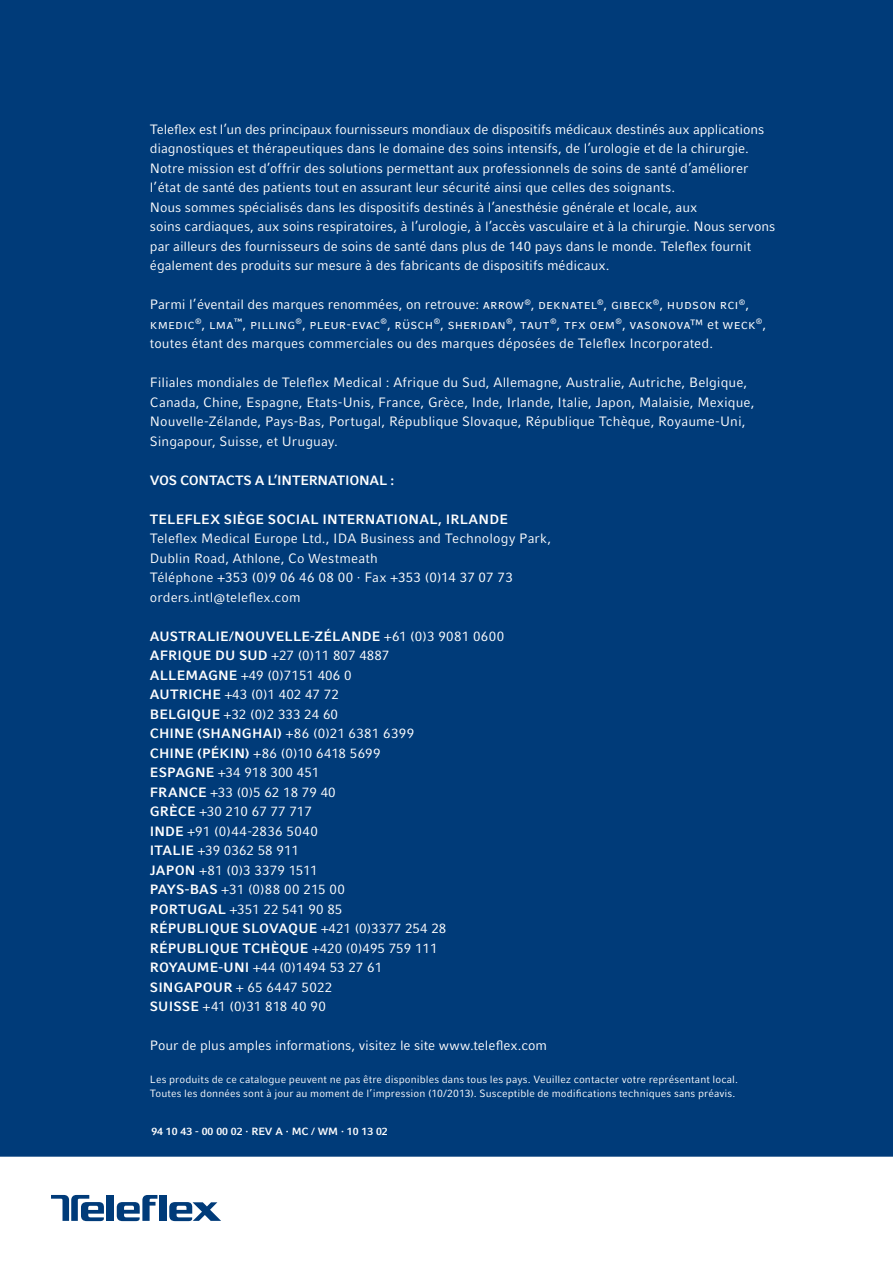
<style>
.page{position:relative;width:893px;height:1263px;background:#fff}
.page>*{position:absolute;margin:0;border:0;box-sizing:border-box;transform-origin:0 0}
.t1{font:13.5px/19.5px "Compatil Fact LT Pro";letter-spacing:.005em;color:#fff}
.t2{font:700 13.5px "Compatil Fact LT Pro";letter-spacing:.005em;color:#fff}
.t3{font:700 13.5px "Compatil Fact LT Pro";letter-spacing:-.015em;color:#fff}
.t4{font:10.5px/13.5px "Compatil Fact LT Pro";letter-spacing:.015em;color:#fff}
.t5{font:700 10.5px "Compatil Fact LT Pro";color:#fff}
.s1{font-weight:700}
</style>
<div class="page">
<div style="left:0;top:0;width:893px;height:1157px;background:#003b79"></div>
<div style="left:159px;top:1195px;width:8px;height:26px;background:#003b79"></div>
<svg style="left:117px;top:1195px;width:40px;height:26px"></svg>
<div style="left:107px;top:1195px;width:7px;height:26px;background:#003b79"></div>
<svg style="left:169px;top:1202px;width:52px;height:19px"></svg>
<svg style="left:51px;top:1195px;width:53px;height:26px"></svg>
<p class="t1" style="left:150px;top:119px;width:627px">Teleflex est l’un des principaux fournisseurs mondiaux de dispositifs médicaux destinés aux applications diagnostiques et thérapeutiques dans le domaine des soins intensifs, de l’urologie et de la chirurgie.<br>Notre mission est d’offrir des solutions permettant aux professionnels de soins de santé d’améliorer l’état de santé des patients tout en assurant leur sécurité ainsi que celles des soignants.<br>Nous sommes spécialisés dans les dispositifs destinés à l’anesthésie générale et locale, aux<br>soins cardiaques, aux soins respiratoires, à l’urologie, à l’accès vasculaire et à la chirurgie. Nous servons par ailleurs des fournisseurs de soins de santé dans plus de 140 pays dans le monde. Teleflex fournit également des produits sur mesure à des fabricants de dispositifs médicaux.</p>
<p class="t1" style="left:150px;top:295px;width:618px">Parmi l’éventail des marques renommées, on retrouve: arroW<sup>®</sup>, deKnaTel<sup>®</sup>, gibecK<sup>®</sup>, Hudson rci<sup>®</sup>,<br>Kmedic<sup>®</sup>, lma<sup>™</sup>, pilling<sup>®</sup>, pleur-eVac<sup>®</sup>, rÜscH<sup>®</sup>, sHeridan<sup>®</sup>, TauT<sup>®</sup>, TfX oem<sup>®</sup>, VasonoVa™ et WecK<sup>®</sup>, toutes étant des marques commerciales ou des marques déposées de Teleflex Incorporated.</p>
<p class="t1" style="left:150px;top:373px;width:606px">Filiales mondiales de Teleflex Medical : Afrique du Sud, Allemagne, Australie, Autriche, Belgique, Canada, Chine, Espagne, Etats-Unis, France, Grèce, Inde, Irlande, Italie, Japon, Malaisie, Mexique, Nouvelle-Zélande, Pays-Bas, Portugal, République Slovaque, République Tchèque, Royaume-Uni, Singapour, Suisse, et Uruguay.</p>
<p class="t3" style="left:150px;top:472px;width:246px">VOS CONTACTS A L’INTERNATIONAL :</p>
<p class="t2" style="left:150px;top:511px;width:359px">TELEFLEX SIÈGE SOCIAL INTERNATIONAL, IRLANDE</p>
<p class="t1" style="left:150px;top:529px;width:403px">Teleflex Medical Europe Ltd., IDA Business and Technology Park, Dublin Road, Athlone, Co Westmeath<br>Téléphone +353 (0)9 06 46 08 00 · Fax +353 (0)14 37 07 73 orders.intl@teleflex.com</p>
<p class="t1" style="left:150px;top:626px;width:356px"><span class="s1">AUSTRALIE/NOUVELLE-ZÉLANDE</span> +61 (0)3 9081 0600<br><span class="s1">AFRIQUE DU SUD</span> +27 (0)11 807 4887<br><span class="s1">ALLEMAGNE</span> +49 (0)7151 406 0<br><span class="s1">AUTRICHE</span> +43 (0)1 402 47 72<br><span class="s1">BELGIQUE</span> +32 (0)2 333 24 60<br><span class="s1">CHINE (SHANGHAI)</span> +86 (0)21 6381 6399<br><span class="s1">CHINE (PÉKIN)</span> +86 (0)10 6418 5699<br><span class="s1">ESPAGNE</span> +34 918 300 451<br><span class="s1">FRANCE</span> +33 (0)5 62 18 79 40<br><span class="s1">GRÈCE</span> +30 210 67 77 717<br><span class="s1">INDE</span> +91 (0)44-2836 5040<br><span class="s1">ITALIE</span> +39 0362 58 911<br><span class="s1">JAPON</span> +81 (0)3 3379 1511<br><span class="s1">PAYS-BAS</span> +31 (0)88 00 215 00<br><span class="s1">PORTUGAL</span> +351 22 541 90 85<br><span class="s1">RÉPUBLIQUE SLOVAQUE</span> +421 (0)3377 254 28<br><span class="s1">RÉPUBLIQUE TCHÈQUE</span> +420 (0)495 759 111<br><span class="s1">ROYAUME-UNI</span> +44 (0)1494 53 27 61<br><span class="s1">SINGAPOUR</span> + 65 6447 5022<br><span class="s1">SUISSE</span> +41 (0)31 818 40 90</p>
<p class="t1" style="left:150px;top:1036px;width:399px">Pour de plus amples informations, visitez le site www.teleflex.com</p>
<p class="t4" style="left:150px;top:1073px;width:590px">Les produits de ce catalogue peuvent ne pas être disponibles dans tous les pays. Veuillez contacter votre représentant local.<br>Toutes les données sont à jour au moment de l’impression (10/2013). Susceptible de modifications techniques sans préavis.</p>
<p class="t5" style="left:151px;top:1125px;width:238px">94 10 43 - 00 00 02 · REV A · MC / WM · 10 13 02</p>
</div>
